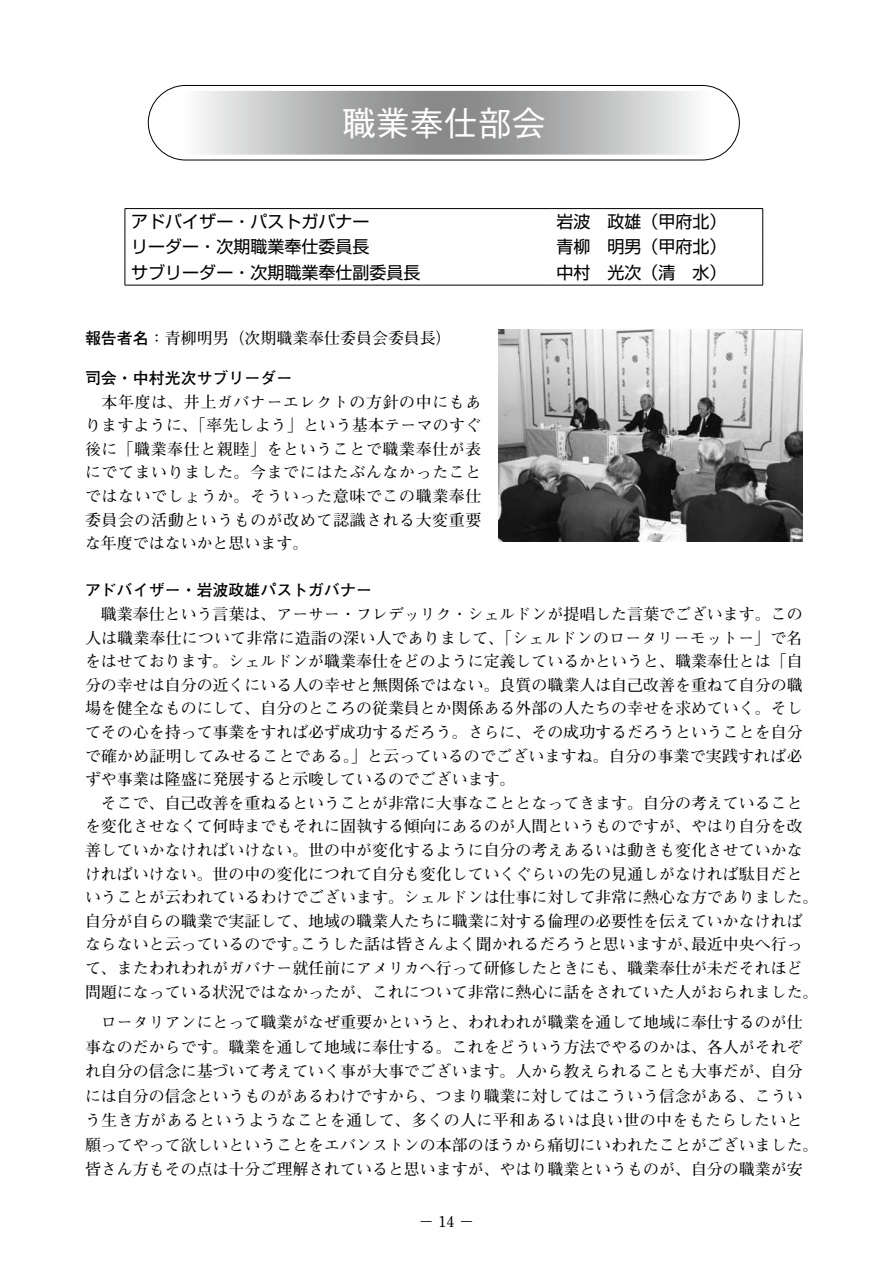
<style>
.page{position:relative;width:893px;height:1263px;background:#fff}
.page>*{position:absolute;margin:0;border:0;box-sizing:border-box;transform-origin:0 0}
.t1{font:500 34.05px "Gothic BBB Pr 5";color:#fff}
.t2{font:16.95px "Shin Go Pr 5";color:#000}
.t3{font:700 15.9px/23.5px "Futo Min A101 Pr 5";color:#000}
.t4{font:700 15.9px "Futo Go B101 Pr 5";color:#000}
.t5{font:700 15px "Futo Min A101 Pr 5";color:#000}
.s1{font-family:"Futo Go B101 Pr 5"}
</style>
<div class="page">
<hr style="left:125px;top:208px;width:425px;height:1px;background:#000">
<hr style="left:550px;top:208px;width:213px;height:1px;background:#000">
<svg style="left:125px;top:209px;width:1px;height:76px"></svg>
<svg style="left:762px;top:209px;width:1px;height:76px"></svg>
<hr style="left:125px;top:285px;width:425px;height:1px;background:#000">
<hr style="left:550px;top:285px;width:213px;height:1px;background:#000">
<img style="left:498px;top:330px;width:305px;height:211px">
<svg style="left:149px;top:91px;width:590px;height:64px"></svg>
<div style="left:148px;top:85px;width:592px;height:75px;border:1px solid #000;border-radius:37px"></div>
<h1 class="t1" style="left:342px;top:96px;width:206px">職業奉仕部会</h1>
<p class="t2" style="left:131px;top:207px;width:240px">アドバイザー・パストガバナー</p>
<p class="t2" style="left:556px;top:207px;width:172px">岩波　政雄（甲府北）</p>
<p class="t2" style="left:131px;top:233px;width:240px">リーダー・次期職業奉仕委員長</p>
<p class="t2" style="left:556px;top:233px;width:172px">青柳　明男（甲府北）</p>
<p class="t2" style="left:131px;top:258px;width:291px">サブリーダー・次期職業奉仕副委員長</p>
<p class="t2" style="left:556px;top:258px;width:172px">中村　光次（清　水）</p>
<p class="t3" style="left:85px;top:324px;width:392px"><span class="s1">報告者名</span>：青柳明男（次期職業奉仕委員会委員長）　　</p>
<p class="t4" style="left:85px;top:365px;width:209px">司会・中村光次サブリーダー</p>
<p class="t3" style="left:85px;top:388px;width:398px;text-align:justify">　本年度は、井上ガバナーエレクトの方針の中にもありますように、「率先しよう」という基本テーマのすぐ後に「職業奉仕と親睦」をということで職業奉仕が表にでてまいりました。今までにはたぶんなかったことではないでしょうか。そういった意味でこの職業奉仕委員会の活動というものが改めて認識される大変重要な年度ではないかと思います。</p>
<p class="t4" style="left:85px;top:578px;width:289px">アドバイザー・岩波政雄パストガバナー</p>
<p class="t3" style="left:85px;top:601px;width:735px">　職業奉仕という言葉は、アーサー・フレデッリク・シェルドンが提唱した言葉でございます。この人は職業奉仕について非常に造詣の深い人でありまして、「シェルドンのロータリーモットー」で名をはせております。シェルドンが職業奉仕をどのように定義しているかというと、職業奉仕とは「自分の幸せは自分の近くにいる人の幸せと無関係ではない。良質の職業人は自己改善を重ねて自分の職場を健全なものにして、自分のところの従業員とか関係ある外部の人たちの幸せを求めていく。そしてその心を持って事業をすれば必ず成功するだろう。さらに、その成功するだろうということを自分で確かめ証明してみせることである。」と云っているのでございますね。自分の事業で実践すれば必ずや事業は隆盛に発展すると示唆しているのでございます。<br>　そこで、自己改善を重ねるということが非常に大事なこととなってきます。自分の考えていることを変化させなくて何時までもそれに固執する傾向にあるのが人間というものですが、やはり自分を改善していかなければいけない。世の中が変化するように自分の考えあるいは動きも変化させていかなければいけない。世の中の変化につれて自分も変化していくぐらいの先の見通しがなければ駄目だということが云われているわけでございます。シェルドンは仕事に対して非常に熱心な方でありました。自分が自らの職業で実証して、地域の職業人たちに職業に対する倫理の必要性を伝えていかなければならないと云っているのです。こうした話は皆さんよく聞かれるだろうと思いますが、最近中央へ行って、またわれわれがガバナー就任前にアメリカへ行って研修したときにも、職業奉仕が未だそれほど問題になっている状況ではなかったが、これについて非常に熱心に話をされていた人がおられました。</p>
<p class="t3" style="left:85px;top:1009px;width:735px;line-height:24.5px">　ロータリアンにとって職業がなぜ重要かというと、われわれが職業を通して地域に奉仕するのが仕事なのだからです。職業を通して地域に奉仕する。これをどういう方法でやるのかは、各人がそれぞれ自分の信念に基づいて考えていく事が大事でございます。人から教えられることも大事だが、自分には自分の信念というものがあるわけですから、つまり職業に対してはこういう信念がある、こういう生き方があるというようなことを通して、多くの人に平和あるいは良い世の中をもたらしたいと願ってやって欲しいということをエバンストンの本部のほうから痛切にいわれたことがございました。皆さん方もその点は十分ご理解されていると思いますが、やはり職業というものが、自分の職業が安</p>
<p class="t5" style="left:419px;top:1210px;width:57px">－ 14－</p>
</div>
